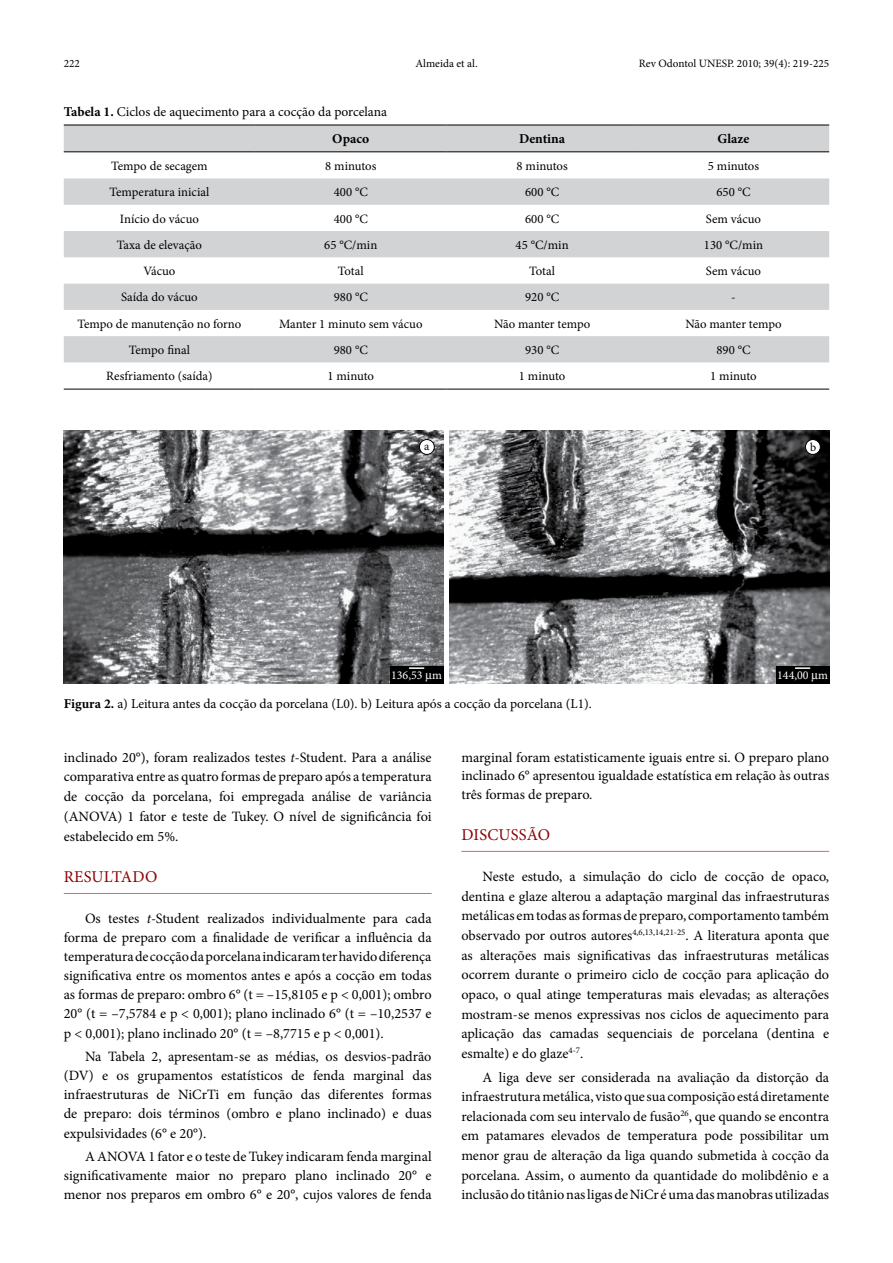
<style>
.page{position:relative;width:893px;height:1263px;background:#fff}
.page>*{position:absolute;margin:0;border:0;box-sizing:border-box;transform-origin:0 0}
.t1{font:16.5px "Minion Pro";letter-spacing:.01em;color:#8b0304}
.t2{font:14.25px/19.6px "Minion Pro";color:#000;text-align:justify}
.t3{font:13.5px/27.2px "Minion Pro";color:#000}
.t4{font:700 13.5px "Minion Pro";color:#000}
.t5{font:12.75px "Minion Pro";color:#000}
.t6{font:12px "Minion Pro";color:#fff}
.t7{font:12px "Minion Pro";color:#000}
.t8{font:11.25px "Minion Pro";color:#000}
.s1{font-weight:700}
.s2{font-style:italic}
</style>
<div class="page">
<hr style="left:64px;top:893px;width:368px;height:1px;background:#c1765f">
<hr style="left:461px;top:851px;width:368px;height:1px;background:#c1765f">
<div style="left:64px;top:126px;width:765px;height:25px;background:#d1d3d4"></div>
<svg style="left:64px;top:152px;width:765px;height:237px"></svg>
<svg style="left:64px;top:178px;width:765px;height:184px;fill:#d1d3d4"></svg>
<hr style="left:64px;top:125px;width:191px;height:1px;background:#000">
<hr style="left:255px;top:125px;width:191px;height:1px;background:#000">
<hr style="left:446px;top:125px;width:192px;height:1px;background:#000">
<hr style="left:638px;top:125px;width:191px;height:1px;background:#000">
<hr style="left:64px;top:151px;width:191px;height:1px;background:#000">
<hr style="left:255px;top:151px;width:191px;height:1px;background:#000">
<hr style="left:446px;top:151px;width:192px;height:1px;background:#000">
<hr style="left:638px;top:151px;width:191px;height:1px;background:#000">
<hr style="left:64px;top:389px;width:191px;height:1px;background:#000">
<hr style="left:255px;top:389px;width:191px;height:1px;background:#000">
<hr style="left:446px;top:389px;width:192px;height:1px;background:#000">
<hr style="left:638px;top:389px;width:191px;height:1px;background:#000">
<img style="left:64px;top:431px;width:379px;height:252px">
<img style="left:450px;top:431px;width:379px;height:252px">
<div style="left:390px;top:666px;width:53px;height:17px;background:#000"></div>
<div style="left:776px;top:666px;width:53px;height:17px;background:#000"></div>
<div style="left:419px;top:439px;width:15px;height:15px;background:#fff;border-radius:50%"></div>
<div style="left:419px;top:439px;width:16px;height:16px;border:1px solid #000;border-radius:50%"></div>
<div style="left:805px;top:439px;width:15px;height:15px;background:#fff;border-radius:50%"></div>
<div style="left:805px;top:439px;width:16px;height:16px;border:1px solid #000;border-radius:50%"></div>
<svg style="left:409px;top:667px;width:16px;height:2px"></svg>
<svg style="left:795px;top:667px;width:16px;height:2px"></svg>
<p class="t8" style="left:64px;top:56px;width:18px">222</p>
<p class="t8" style="left:415px;top:56px;width:64px">Almeida et al.</p>
<p class="t8" style="left:639px;top:56px;width:192px">Rev Odontol UNESP. 2010; 39(4): 219-225</p>
<p class="t3" style="left:332px;top:98px;width:56px;text-indent:-268px"><span class="s1">Tabela 1.</span> Ciclos de aquecimento para a cocção da porcelana<br><span class="s1">Opaco</span></p>
<p class="t4" style="left:519px;top:129px;width:48px">Dentina</p>
<p class="t4" style="left:717px;top:129px;width:34px">Glaze</p>
<p class="t5" style="left:111px;top:157px;width:98px">Tempo de secagem</p>
<p class="t5" style="left:325px;top:157px;width:53px">8 minutos</p>
<p class="t5" style="left:517px;top:157px;width:53px">8 minutos</p>
<p class="t5" style="left:708px;top:157px;width:53px">5 minutos</p>
<p class="t5" style="left:110px;top:184px;width:101px">Temperatura inicial</p>
<p class="t5" style="left:334px;top:184px;width:36px">400 °C</p>
<p class="t5" style="left:525px;top:184px;width:36px">600 °C</p>
<p class="t5" style="left:716px;top:184px;width:36px">650 °C</p>
<p class="t5" style="left:120px;top:210px;width:81px">Início do vácuo</p>
<p class="t5" style="left:334px;top:210px;width:36px">400 °C</p>
<p class="t5" style="left:525px;top:210px;width:36px">600 °C</p>
<p class="t5" style="left:706px;top:210px;width:57px">Sem vácuo</p>
<p class="t5" style="left:117px;top:236px;width:86px">Taxa de elevação</p>
<p class="t5" style="left:324px;top:236px;width:55px">65 °C/min</p>
<p class="t5" style="left:516px;top:236px;width:55px">45 °C/min</p>
<p class="t5" style="left:704px;top:236px;width:61px">130 °C/min</p>
<p class="t5" style="left:143px;top:262px;width:34px">Vácuo</p>
<p class="t5" style="left:338px;top:262px;width:27px">Total</p>
<p class="t5" style="left:529px;top:262px;width:27px">Total</p>
<p class="t5" style="left:706px;top:262px;width:57px">Sem vácuo</p>
<p class="t5" style="left:121px;top:289px;width:78px">Saída do vácuo</p>
<p class="t5" style="left:334px;top:289px;width:36px">980 °C</p>
<p class="t5" style="left:525px;top:289px;width:36px">920 °C</p>
<p class="t5" style="left:731px;top:289px;width:6px">-</p>
<p class="t5" style="left:78px;top:315px;width:165px">Tempo de manutenção no forno</p>
<p class="t5" style="left:279px;top:315px;width:145px">Manter 1 minuto sem vácuo</p>
<p class="t5" style="left:494px;top:315px;width:98px">Não manter tempo</p>
<p class="t5" style="left:685px;top:315px;width:98px">Não manter tempo</p>
<p class="t5" style="left:129px;top:341px;width:63px">Tempo final</p>
<p class="t5" style="left:334px;top:341px;width:36px">980 °C</p>
<p class="t5" style="left:525px;top:341px;width:36px">930 °C</p>
<p class="t5" style="left:716px;top:341px;width:36px">890 °C</p>
<p class="t5" style="left:106px;top:368px;width:108px">Resfriamento (saída)</p>
<p class="t5" style="left:328px;top:368px;width:48px">1 minuto</p>
<p class="t5" style="left:519px;top:368px;width:48px">1 minuto</p>
<p class="t5" style="left:710px;top:368px;width:48px">1 minuto</p>
<p class="t7" style="left:424px;top:438px;width:7px">a</p>
<p class="t7" style="left:810px;top:439px;width:8px">b</p>
<p class="t6" style="left:391px;top:667px;width:52px">136,53 m</p>
<p class="t6" style="left:777px;top:667px;width:52px">144,00 m</p>
<p class="t3" style="left:64px;top:691px;width:530px"><span class="s1">Figura 2.</span> a) Leitura antes da cocção da porcelana (L0). b) Leitura após a cocção da porcelana (L1).</p>
<p class="t2" style="left:64px;top:747px;width:369px">inclinado 20°), foram realizados testes <span class="s2">t-</span>Student. Para a análise comparativa entre as quatro formas de preparo após a temperatura de cocção da porcelana, foi empregada análise de variância (ANOVA) 1 fator e teste de Tukey. O nível de significância foi estabelecido em 5%.</p>
<p class="t1" style="left:64px;top:866px;width:95px">RESULTADO</p>
<p class="t2" style="left:64px;top:909px;width:369px;line-height:19px;text-indent:21px">Os testes <span class="s2">t-</span>Student realizados individualmente para cada forma de preparo com a finalidade de verificar a influência da temperatura de cocção da porcelana indicaram ter havido diferença significativa entre os momentos antes e após a cocção em todas as formas de preparo: ombro 6° (t = –15,8105 e p &lt; 0,001); ombro 20° (t = –7,5784 e p &lt; 0,001); plano inclinado 6° (t = –10,2537 e p &lt; 0,001); plano inclinado 20° (t = –8,7715 e p &lt; 0,001).</p>
<p class="t2" style="left:64px;top:1047px;width:369px;line-height:19px;text-indent:21px">Na Tabela 2, apresentam-se as médias, os desvios-padrão (DV) e os grupamentos estatísticos de fenda marginal das infraestruturas de NiCrTi em função das diferentes formas de preparo: dois términos (ombro e plano inclinado) e duas expulsividades (6° e 20°).</p>
<p class="t2" style="left:64px;top:1147px;width:369px;line-height:19px;text-indent:21px">A ANOVA 1 fator e o teste de Tukey indicaram fenda marginal significativamente maior no preparo plano inclinado 20° e menor nos preparos em ombro 6° e 20°, cujos valores de fenda</p>
<p class="t2" style="left:461px;top:747px;width:369px;line-height:18.9px">marginal foram estatisticamente iguais entre si. O preparo plano inclinado 6° apresentou igualdade estatística em relação às outras três formas de preparo.</p>
<p class="t1" style="left:461px;top:824px;width:90px">DISCUSSÃO</p>
<p class="t2" style="left:461px;top:867px;width:369px;text-indent:21px">Neste estudo, a simulação do ciclo de cocção de opaco, dentina e glaze alterou a adaptação marginal das infraestruturas metálicas em todas as formas de preparo, comportamento também observado por outros autores<sup>4,6,13,14,21-25</sup>. A literatura aponta que as alterações mais significativas das infraestruturas metálicas ocorrem durante o primeiro ciclo de cocção para aplicação do opaco, o qual atinge temperaturas mais elevadas; as alterações mostram-se menos expressivas nos ciclos de aquecimento para aplicação das camadas sequenciais de porcelana (dentina e esmalte) e do glaze<sup>4-7</sup>.</p>
<p class="t2" style="left:461px;top:1067px;width:369px;text-indent:21px">A liga deve ser considerada na avaliação da distorção da infraestrutura metálica, visto que sua composição está diretamente relacionada com seu intervalo de fusão<sup>26</sup>, que quando se encontra em patamares elevados de temperatura pode possibilitar um menor grau de alteração da liga quando submetida à cocção da porcelana. Assim, o aumento da quantidade do molibdênio e a inclusão do titânio nas ligas de NiCr é uma das manobras utilizadas</p>
</div>
